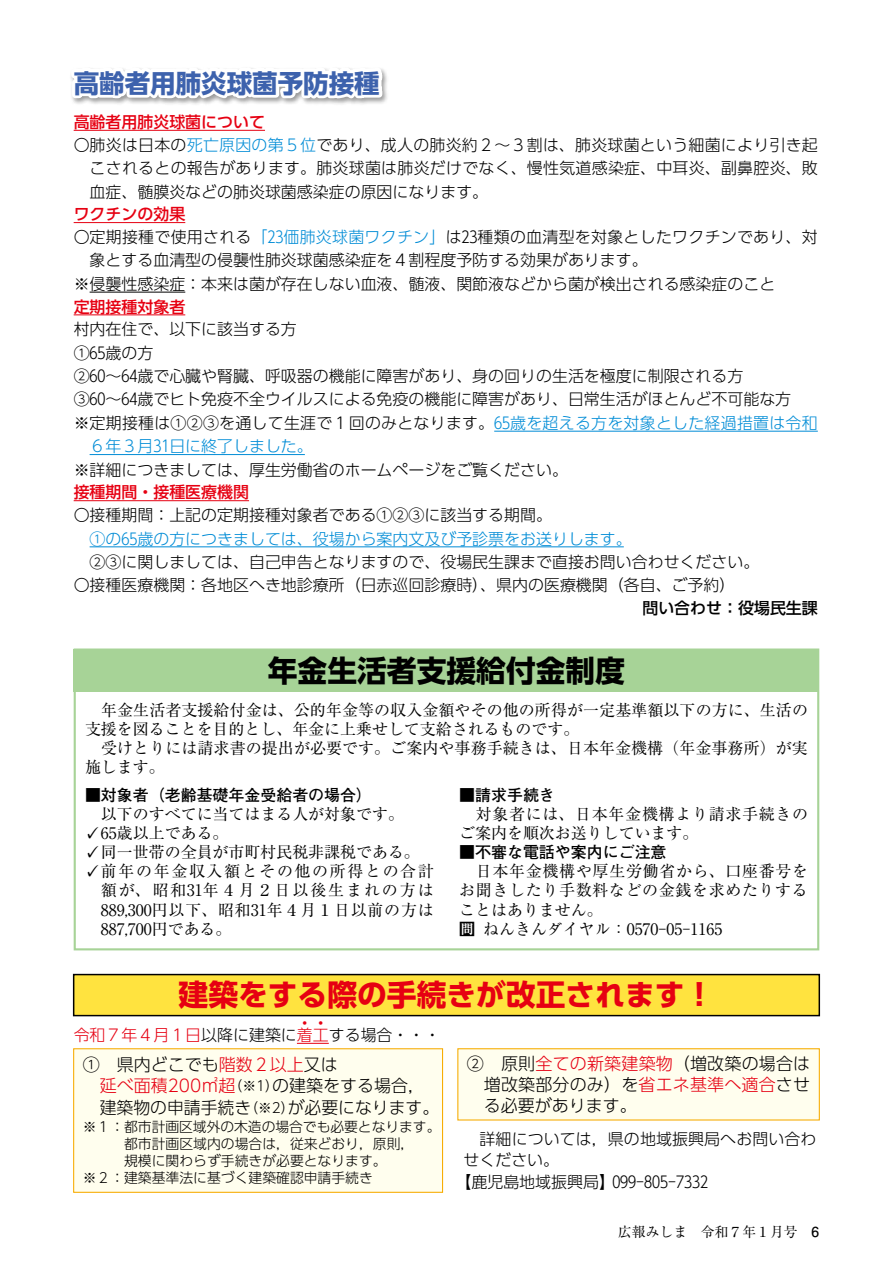
<style>
.page{position:relative;width:893px;height:1263px;background:#fff}
.page>*{position:absolute;margin:0;border:0;box-sizing:border-box;transform-origin:0 0}
.t1{font:700 29.7px "UD Shin Go Pr 6 N";color:#e60012}
.t2{font:700 29.7px "UD Shin Go Pr 6 N";color:#000}
.t3{font:700 25.5px "UD Shin Go Pr 6 N";color:#3d62ad}
.t4{font:300 16.95px/21.3px "UD Shin Go Pr 6 N";color:#000}
.t5{font:300 16.95px "UD Shin Go Pr 6 N";color:#e60012}
.t6{font:300 15.9px/23.4px "UD Shin Go Pr 6 N";color:#000}
.t7{font:15.9px/19.2px "Ryumin Pr 6 N";letter-spacing:.01em;color:#000}
.t8{font:15.9px/19.2px "Ryumin Pr 6 N";letter-spacing:.045em;color:#000}
.t9{font:300 15.9px "UD Shin Go Pr 6 N";color:#008cd6}
.t10{font:500 15.9px "UD Shin Go Pr 6 N";color:#e60012}
.t11{font:700 15.9px "Futo Go B101 Pr 6 N";color:#000}
.t12{font:500 15.9px "UD Shin Go Pr 6 N";color:#000}
.t13{font:300 13.8px/17px "UD Shin Go Pr 6 N";color:#000}
.t14{font:13.8px "Ryumin Pr 6 N";color:#000}
.t15{font:700 13.8px "Futo Go B101 Pr 6 N";color:#000}
.t16{font:7.95px "Kenten Generic";color:#e60012}
.s1{color:#008cd6}
.s2{font-weight:700}
.s3{color:#e60012}
</style>
<div class="page">
<hr style="left:74px;top:130px;width:191px;height:1px;background:#e60012">
<hr style="left:74px;top:222px;width:111px;height:1px;background:#e60012">
<hr style="left:90px;top:292px;width:95px;height:1px;background:#000">
<hr style="left:74px;top:314px;width:111px;height:1px;background:#e60012">
<hr style="left:494px;top:431px;width:324px;height:1px;background:#008cd6">
<hr style="left:90px;top:454px;width:215px;height:1px;background:#008cd6">
<hr style="left:74px;top:500px;width:175px;height:1px;background:#e60012">
<hr style="left:90px;top:546px;width:534px;height:1px;background:#008cd6">
<svg style="left:71px;top:68px;width:316px;height:36px"></svg>
<div style="left:74px;top:649px;width:745px;height:43px;background:#a7d397"></div>
<div style="left:74px;top:648px;width:745px;height:302px;border:2px solid #a7d397"></div>
<div style="left:74px;top:974px;width:745px;height:41px;background:#ffe33f"></div>
<div style="left:73px;top:974px;width:747px;height:42px;border:1px solid #000"></div>
<hr style="left:297px;top:1043px;width:32px;height:1px;background:#e60012">
<div style="left:74px;top:1049px;width:369px;height:143px;background:#fffeee"></div>
<div style="left:73px;top:1048px;width:370px;height:145px;border:1px solid #f7ab00"></div>
<div style="left:458px;top:1049px;width:361px;height:71px;background:#fffeee"></div>
<div style="left:457px;top:1048px;width:363px;height:72px;border:1px solid #f7ab00"></div>
<h2 class="t3" style="left:74px;top:62px;width:308px">高齢者用肺炎球菌予防接種</h2>
<p class="t10" style="left:74px;top:109px;width:193px">高齢者用肺炎球菌について</p>
<p class="t6" style="left:74px;top:132px;width:746px">〇肺炎は日本の<span class="s1">死亡原因の第５位</span>であり、成人の肺炎約２～３割は、肺炎球菌という細菌により引き起</p>
<p class="t6" style="left:90px;top:156px;width:730px">こされるとの報告があります。肺炎球菌は肺炎だけでなく、慢性気道感染症、中耳炎、副鼻腔炎、敗</p>
<p class="t6" style="left:90px;top:179px;width:400px">血症、髄膜炎などの肺炎球菌感染症の原因になります。</p>
<p class="t10" style="left:74px;top:201px;width:113px">ワクチンの効果</p>
<p class="t6" style="left:74px;top:225px;width:745px">〇定期接種で使用される<span class="s1">「２３価肺炎球菌ワクチン」</span>は２３種類の血清型を対象としたワクチンであり、対</p>
<p class="t6" style="left:90px;top:248px;width:560px">象とする血清型の侵襲性肺炎球菌感染症を４割程度予防する効果があります。</p>
<p class="t6" style="left:74px;top:271px;width:703px">※侵襲性感染症：本来は菌が存在しない血液、髄液、関節液などから菌が検出される感染症のこと</p>
<p class="t10" style="left:74px;top:294px;width:113px">定期接種対象者</p>
<p class="t6" style="left:74px;top:317px;width:225px">村内在住で、以下に該当する方</p>
<p class="t6" style="left:74px;top:340px;width:81px">①６５歳の方</p>
<p class="t6" style="left:74px;top:364px;width:671px">②６０～６４歳で心臓や腎臓、呼吸器の機能に障害があり、身の回りの生活を極度に制限される方</p>
<p class="t6" style="left:74px;top:387px;width:719px">③６０～６４歳でヒト免疫不全ウイルスによる免疫の機能に障害があり、日常生活がほとんど不可能な方</p>
<p class="t6" style="left:74px;top:411px;width:746px">※定期接種は①②③を通して生涯で１回のみとなります。<span class="s1">６５歳を超える方を対象とした経過措置は令和</span></p>
<p class="t9" style="left:90px;top:433px;width:225px">６年３月３１日に終了しました。</p>
<p class="t6" style="left:74px;top:457px;width:496px">※詳細につきましては、厚生労働省のホームページをご覧ください。</p>
<p class="t10" style="left:74px;top:479px;width:177px">接種期間・接種医療機関</p>
<p class="t6" style="left:74px;top:503px;width:480px">〇接種期間：上記の定期接種対象者である①②③に該当する期間。</p>
<p class="t9" style="left:90px;top:526px;width:544px">①の６５歳の方につきましては、役場から案内文及び予診票をお送りします。</p>
<p class="t6" style="left:74px;top:550px;width:687px">　②③に関しましては、自己申告となりますので、役場民生課まで直接お問い合わせください。〇接種医療機関：各地区へき地診療所（日赤巡回診療時）、県内の医療機関（各自、ご予約(</p>
<p class="t12" style="left:642px;top:595px;width:177px">問い合わせ：役場民生課</p>
<h1 class="t2" style="left:268px;top:647px;width:359px">年金生活者支援給付金制度</h1>
<p class="t7" style="left:85px;top:699px;width:724px;text-indent:16px">年金生活者支援給付金は、公的年金等の収入金額やその他の所得が一定基準額以下の方に、生活の支援を図ることを目的とし、年金に上乗せして支給されるものです。</p>
<p class="t7" style="left:85px;top:737px;width:724px;text-indent:16px">受けとりには請求書の提出が必要です。ご案内や事務手続きは、日本年金機構（年金事務所）が実施します。</p>
<p class="t11" style="left:85px;top:782px;width:289px">■対象者（老齢基礎年金受給者の場合(</p>
<p class="t7" style="left:101px;top:803px;width:304px">以下のすべてに当てはまる人が対象です。</p>
<p class="t7" style="left:85px;top:823px;width:145px">✓65歳以上である。</p>
<p class="t7" style="left:85px;top:842px;width:336px">✓同一世帯の全員が市町村民税非課税である。</p>
<p class="t7" style="left:101px;top:861px;width:334px;text-align:justify;text-indent:-16px">✓前年の年金収入額とその他の所得との合計額が、昭和31年４月２日以後生まれの方は889,300円以下、昭和31年４月１日以前の方は887,700円である。</p>
<p class="t11" style="left:459px;top:782px;width:97px">■請求手続き</p>
<p class="t8" style="left:459px;top:803px;width:350px">　対象者には、日本年金機構より請求手続きのご案内を順次お送りしています。</p>
<p class="t11" style="left:459px;top:839px;width:209px">■不審な電話や案内にご注意</p>
<p class="t8" style="left:459px;top:861px;width:350px">　日本年金機構や厚生労働省から、口座番号をお聞きしたり手数料などの金銭を求めたりすることはありません。<br><span class="s2">問</span>　ねんきんダイヤル：0570-05-1165</p>
<h1 class="t1" style="left:179px;top:971px;width:537px">建築をする際の手続きが改正されます!</h1>
<p class="t6" style="left:74px;top:1023px;width:368px"><span class="s3">令和７年４月１日</span>以降に建築に<span class="s3">着工</span>する場合・・・</p>
<p class="t16" style="left:301px;top:1019px;width:25px">4 4</p>
<p class="t4" style="left:272px;top:1053px;width:155px;text-indent:-189px">①　県内どこでも<span class="s3">階数２以上</span>又は<br>の建築をする場合，</p>
<p class="t4" style="left:484px;top:1052px;width:328px;text-align:justify;text-indent:-17px">②　原則<span class="s3">全ての新築建築物</span>（増改築の場合は増改築部分のみ）を<span class="s3">省エネ基準へ適合</span>させる必要があります。</p>
<p class="t6" style="left:463px;top:1127px;width:355px">　詳細については，県の地域振興局へお問い合わ</p>
<p class="t6" style="left:463px;top:1148px;width:97px">せください。</p>
<p class="t6" style="left:607px;top:1169px;width:86px">099-805-7332</p>
<p class="t5" style="left:83px;top:1072px;width:154px">　延べ面積200㎡超</p>
<p class="t13" style="left:229px;top:1077px;width:52px">（※1）</p>
<p class="t4" style="left:288px;top:1096px;width:153px">が必要になります。</p>
<p class="t4" style="left:100px;top:1096px;width:153px">建築物の申請手続き</p>
<p class="t13" style="left:83px;top:1118px;width:359px">※１：都市計画区域外の木造の場合でも必要となります。　　　都市計画区域内の場合は，従来どおり，原則，<br>　　　規模に関わらず手続きが必要となります。<br>※２：建築基準法に基づく建築確認申請手続き</p>
<p class="t13" style="left:244px;top:1098px;width:52px">（※2）</p>
<p class="t6" style="left:455px;top:1169px;width:161px">【鹿児島地域振興局【</p>
<p class="t14" style="left:618px;top:1221px;width:181px">広報みしま　令和７年１月号</p>
<p class="t15" style="left:811px;top:1220px;width:9px">6</p>
</div>
